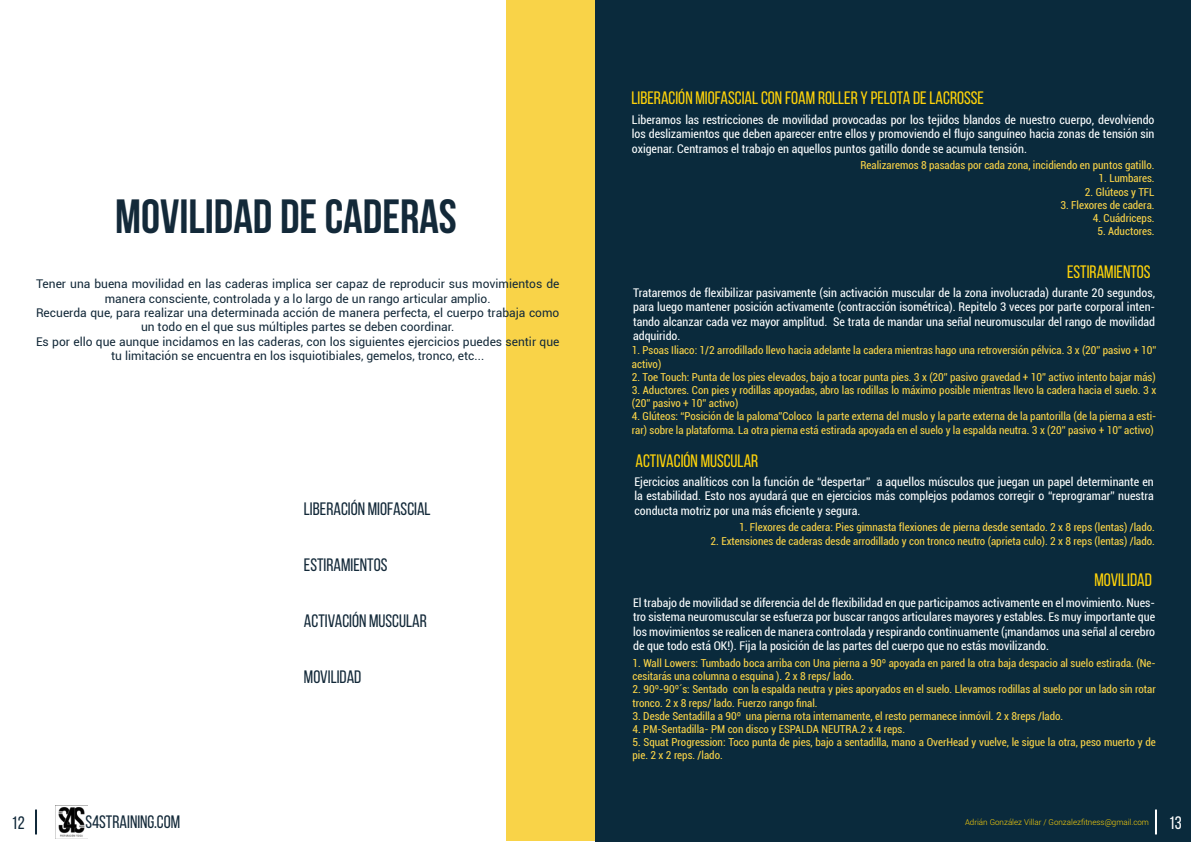
<style>
.page{position:relative;width:1191px;height:842px;background:#fff}
.page>*{position:absolute;margin:0;border:0;box-sizing:border-box;transform-origin:0 0}
.t1{font:700 48px "Bebas Neue";color:#132939}
.t2{font:18px "Bebas Neue";color:#ffd309}
.t3{font:18px "Bebas Neue";color:#132939}
.t4{font:18px "Bebas Neue";color:#102839}
.t5{font:18px "Bebas Neue";color:#fff}
.t6{font:condensed 12px/14.4px "Roboto";color:#f9fcfd;text-align:justify}
.t7{font:12px/14.4px "Roboto";color:#132939;text-align:center}
.t8{font:condensed 11px/13.2px "Roboto";color:#f9d348}
.t9{font:300 8px "Roboto";color:#ffd309}
</style>
<div class="page">
<div style="left:506px;top:0;width:89px;height:841px;background:#f9d348"></div>
<div style="left:595px;top:0;width:596px;height:842px;background:#0a2a3c"></div>
<hr style="left:35px;top:809px;width:2px;height:25px;background:#102839">
<img style="left:56px;top:805px;width:31px;height:32px">
<hr style="left:1155px;top:809px;width:2px;height:25px;background:#fff">
<h1 class="t1" style="left:115px;top:190px;width:343px">MOVILIDAD DE CADERAS</h1>
<p class="t7" style="left:36px;top:276px;width:525px">Tener una buena movilidad en las caderas implica ser capaz de reproducir sus movimientos de manera consciente, controlada y a lo largo de un rango articular amplio.<br>Recuerda que, para realizar una determinada acción de manera perfecta, el cuerpo trabaja como un todo en el que sus múltiples partes se deben coordinar.<br>Es por ello que aunque incidamos en las caderas, con los siguientes ejercicios puedes sentir que tu limitación se encuentra en los isquiotibiales, gemelos, tronco, etc...</p>
<h2 class="t3" style="left:304px;top:499px;width:128px">LIBERACIÓN MIOFASCIAL</h2>
<h2 class="t3" style="left:304px;top:555px;width:85px">ESTIRAMIENTOS</h2>
<h2 class="t3" style="left:304px;top:611px;width:124px">ACTIVACIÓN MUSCULAR</h2>
<h2 class="t4" style="left:12px;top:813px;width:15px">12</h2>
<h2 class="t3" style="left:85px;top:811px;width:96px">S4STRAINING.COM</h2>
<h2 class="t3" style="left:304px;top:667px;width:59px">MOVILIDAD</h2>
<h2 class="t2" style="left:631px;top:88px;width:354px">LIBERACIÓN MIOFASCIAL CON FOAM ROLLER Y PELOTA DE LACROSSE</h2>
<p class="t6" style="left:632px;top:112px;width:524px">Liberamos las restricciones de movilidad provocadas por los tejidos blandos de nuestro cuerpo, devolviendo los deslizamientos que deben aparecer entre ellos y promoviendo el flujo sanguíneo hacia zonas de tensión sin oxigenar. Centramos el trabajo en aquellos puntos gatillo donde se acumula tensión.</p>
<p class="t8" style="left:860px;top:158px;width:296px">Realizaremos 8 pasadas por cada zona, incidiendo en puntos gatillo.</p>
<p class="t8" style="left:1098px;top:171px;width:57px">1. Lumbares.</p>
<p class="t8" style="left:1085px;top:185px;width:71px">2. Glúteos y TFL</p>
<p class="t8" style="left:1060px;top:198px;width:96px">3. Flexores de cadera.</p>
<p class="t8" style="left:1092px;top:211px;width:63px">4. Cuádriceps.</p>
<p class="t8" style="left:1097px;top:224px;width:59px">5. Aductores.</p>
<h2 class="t2" style="left:1067px;top:262px;width:85px">ESTIRAMIENTOS</h2>
<p class="t6" style="left:633px;top:285px;width:523px">Trataremos de flexibilizar pasivamente (sin activación muscular de la zona involucrada) durante 20 segundos, para luego mantener posición activamente (contracción isométrica). Repitelo 3 veces por parte corporal inten&shy;tando alcanzar cada vez mayor amplitud. Se trata de mandar una señal neuromuscular del rango de movilidad adquirido.</p>
<p class="t8" style="left:632px;top:343px;width:526px">1. Psoas Iliaco: 1/2 arrodillado llevo hacia adelante la cadera mientras hago una retroversión pélvica. 3 x (20” pasivo + 10” activo)</p>
<p class="t8" style="left:632px;top:370px;width:525px">2. Toe Touch: Punta de los pies elevados, bajo a tocar punta pies. 3 x (20” pasivo gravedad + 10” activo intento bajar más)</p>
<p class="t8" style="left:632px;top:383px;width:526px">3. Aductores. Con pies y rodillas apoyadas, abro las rodillas lo máximo posible mientras llevo la cadera hacia el suelo. 3 x (20” pasivo + 10” activo)</p>
<p class="t8" style="left:632px;top:409px;width:526px">4. Glúteos: “Posición de la paloma”Coloco la parte externa del muslo y la parte externa de la pantorilla (de la pierna a esti&shy;rar) sobre la plataforma. La otra pierna está estirada apoyada en el suelo y la espalda neutra. 3 x (20” pasivo + 10” activo)</p>
<h2 class="t2" style="left:635px;top:451px;width:124px">ACTIVACIÓN MUSCULAR</h2>
<p class="t6" style="left:634px;top:474px;width:521px">Ejercicios analíticos con la función de “despertar” a aquellos músculos que juegan un papel determinante en la estabilidad. Esto nos ayudará que en ejercicios más complejos podamos corregir o “reprogramar” nuestra conducta motriz por una más eficiente y segura.</p>
<p class="t8" style="left:739px;top:520px;width:417px">1. Flexores de cadera: Pies gimnasta flexiones de pierna desde sentado. 2 x 8 reps (lentas) /lado.</p>
<p class="t8" style="left:710px;top:534px;width:446px">2. Extensiones de caderas desde arrodillado y con tronco neutro (aprieta culo). 2 x 8 reps (lentas) /lado.</p>
<h2 class="t2" style="left:1094px;top:570px;width:59px">MOVILIDAD</h2>
<p class="t6" style="left:633px;top:595px;width:523px">El trabajo de movilidad se diferencia del de flexibilidad en que participamos activamente en el movimiento. Nues&shy;tro sistema neuromuscular se esfuerza por buscar rangos articulares mayores y estables. Es muy importante que los movimientos se realicen de manera controlada y respirando continuamente (¡mandamos una señal al cerebro de que todo está OK!). Fija la posición de las partes del cuerpo que no estás movilizando.</p>
<p class="t8" style="left:632px;top:656px;width:525px">1. Wall Lowers: Tumbado boca arriba con Una pierna a 90º apoyada en pared la otra baja despacio al suelo estirada. (Ne&shy;cesitarás una columna o esquina ). 2 x 8 reps/ lado.</p>
<p class="t8" style="left:632px;top:682px;width:525px">2. 90º-90º´s: Sentado con la espalda neutra y pies aporyados en el suelo. Llevamos rodillas al suelo por un lado sin rotar tronco. 2 x 8 reps/ lado. Fuerzo rango final.</p>
<p class="t8" style="left:632px;top:709px;width:432px">3. Desde Sentadilla a 90º una pierna rota internamente, el resto permanece inmóvil. 2 x 8reps /lado.</p>
<p class="t8" style="left:632px;top:722px;width:274px">4. PM-Sentadilla- PM con disco y ESPALDA NEUTRA.2 x 4 reps.</p>
<p class="t8" style="left:632px;top:735px;width:525px">5. Squat Progression: Toco punta de pies, bajo a sentadilla, mano a OverHead y vuelve, le sigue la otra, peso muerto y de pie. 2 x 2 reps. /lado.</p>
<p class="t9" style="left:965px;top:817px;width:185px">Adrián González Villar / Gonzalezfitness@gmail.com</p>
<h2 class="t5" style="left:1168px;top:813px;width:15px">13</h2>
</div>
